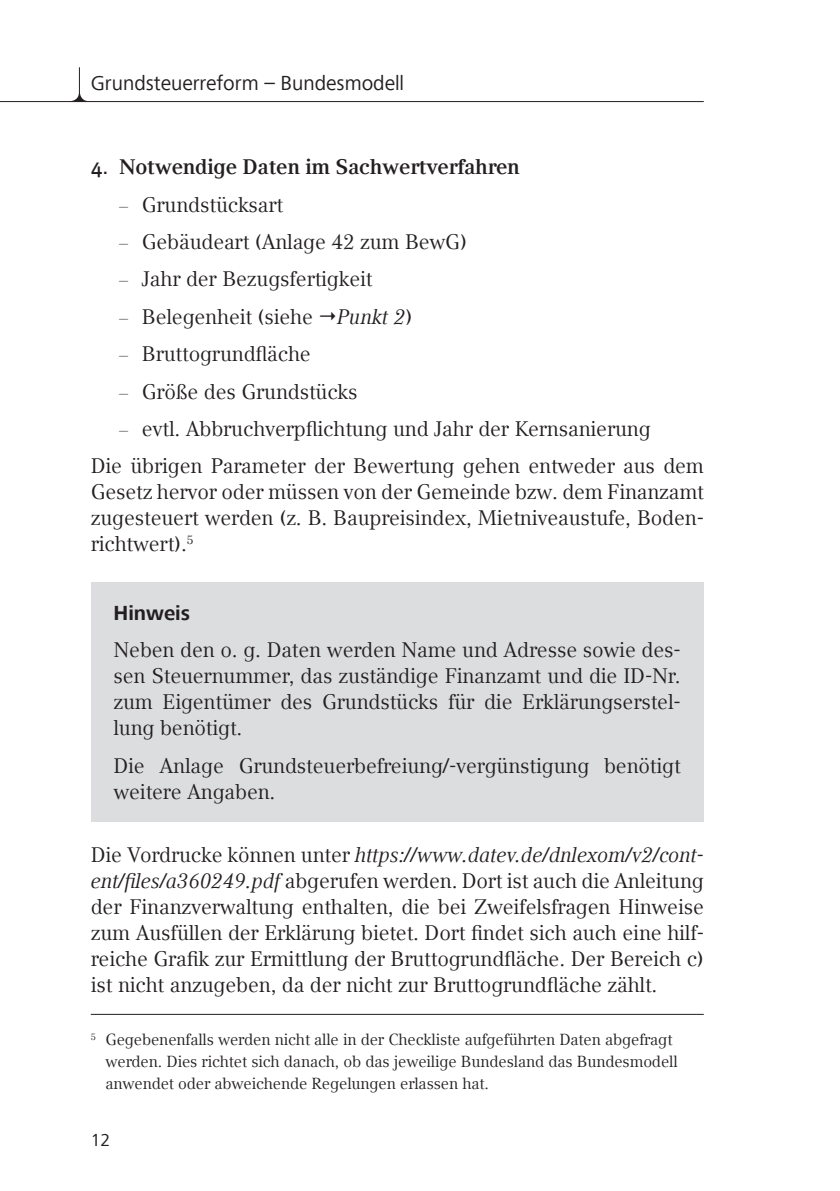
<style>
.page{position:relative;width:840px;height:1191px;background:#fff}
.page>*{position:absolute;margin:0;border:0;box-sizing:border-box;transform-origin:0 0}
.t1{font:21px/26px "Compatil TDATEV";color:#231f20;text-align:justify}
.t2{font:700 21px "Compatil TDATEV";color:#231f20}
.t3{font:21px "Frutiger Next Com";color:#231f20}
.t4{font:700 21px "Frutiger Next Com";color:#231f20}
.t5{font:18px "Frutiger Next Com";color:#231f20}
.t6{font:16px/22px "Compatil TDATEV";color:#231f20}
.s1{font-family:"Frutiger Next Com";font-weight:500}
.s2{font-size:18px;color:#939598}
.s3{font-style:italic}
</style>
<div class="page">
<hr style="left:0;top:101px;width:703px;height:1px;background:#231f20">
<hr style="left:79px;top:67px;width:1px;height:35px;background:#231f20">
<svg style="left:70px;top:93px;width:17px;height:9px"></svg>
<div style="left:91px;top:582px;width:611px;height:239px;background:#dcdddf"></div>
<hr style="left:91px;top:1014px;width:612px;height:1px;background:#231f20">
<p class="t3" style="left:91px;top:71px;width:315px">Grundsteuerreform – Bundesmodell</p>
<p class="t2" style="left:91px;top:155px;width:430px"><span class="s1">4.</span> Notwendige Daten im Sachwertverfahren</p>
<p class="t1" style="left:119px;top:192px;width:165px"><span class="s2">–</span> Grundstücksart</p>
<p class="t1" style="left:119px;top:229px;width:349px"><span class="s2">–</span> Gebäudeart (Anlage 42 zum BewG)</p>
<p class="t1" style="left:119px;top:266px;width:254px"><span class="s2">–</span> Jahr der Bezugsfertigkeit</p>
<p class="t1" style="left:119px;top:304px;width:294px"><span class="s2">–</span> Belegenheit (siehe <span class="s3">Punkt 2</span>)</p>
<p class="t1" style="left:119px;top:341px;width:193px"><span class="s2">–</span> Bruttogrundfläche</p>
<p class="t1" style="left:119px;top:378px;width:240px"><span class="s2">–</span> Größe des Grundstücks</p>
<p class="t1" style="left:91px;top:410px;width:614px;line-height:37.4px;text-indent:28px"><span class="s2">–</span> evtl. Abbruchverpflichtung und Jahr der Kernsanierung<br>Die übrigen Parameter der Bewertung gehen entweder aus dem</p>
<p class="t1" style="left:91px;top:479px;width:614px">Gesetz hervor oder müssen von der Gemeinde bzw. dem Finanzamt zugesteuert werden (z. B. Baupreisindex, Mietniveaustufe, Boden&shy;richtwert).<sup>5</sup></p>
<p class="t4" style="left:113px;top:601px;width:78px">Hinweis</p>
<p class="t1" style="left:113px;top:637px;width:568px">Neben den o. g. Daten werden Name und Adresse sowie des&shy;sen Steuernummer, das zuständige Finanzamt und die ID-Nr. zum Eigentümer des Grundstücks für die Erklärungserstel&shy;lung benötigt.</p>
<p class="t1" style="left:113px;top:752px;width:568px">Die Anlage Grundsteuerbefreiung/-vergünstigung benötigt weitere Angaben.</p>
<p class="t1" style="left:91px;top:842px;width:614px">Die Vordrucke können unter <span class="s3">https://www.datev.de/dnlexom/v2/cont&shy;ent/files/a360249.pdf</span> abgerufen werden. Dort ist auch die Anleitung der Finanzverwaltung enthalten, die bei Zweifelsfragen Hinweise zum Ausfüllen der Erklärung bietet. Dort findet sich auch eine hilf&shy;reiche Grafik zur Ermittlung der Bruttogrundfläche. Der Bereich c) ist nicht anzugeben, da der nicht zur Bruttogrundfläche zählt.</p>
<p class="t6" style="left:105px;top:1028px;width:573px;text-indent:-15px"><sup>5</sup> Gegebenenfalls werden nicht alle in der Checkliste aufgeführten Daten abgefragt werden. Dies richtet sich danach, ob das jeweilige Bundesland das Bundesmodell anwendet oder abweichende Regelungen erlassen hat.</p>
<p class="t5" style="left:91px;top:1129px;width:21px">12</p>
</div>
